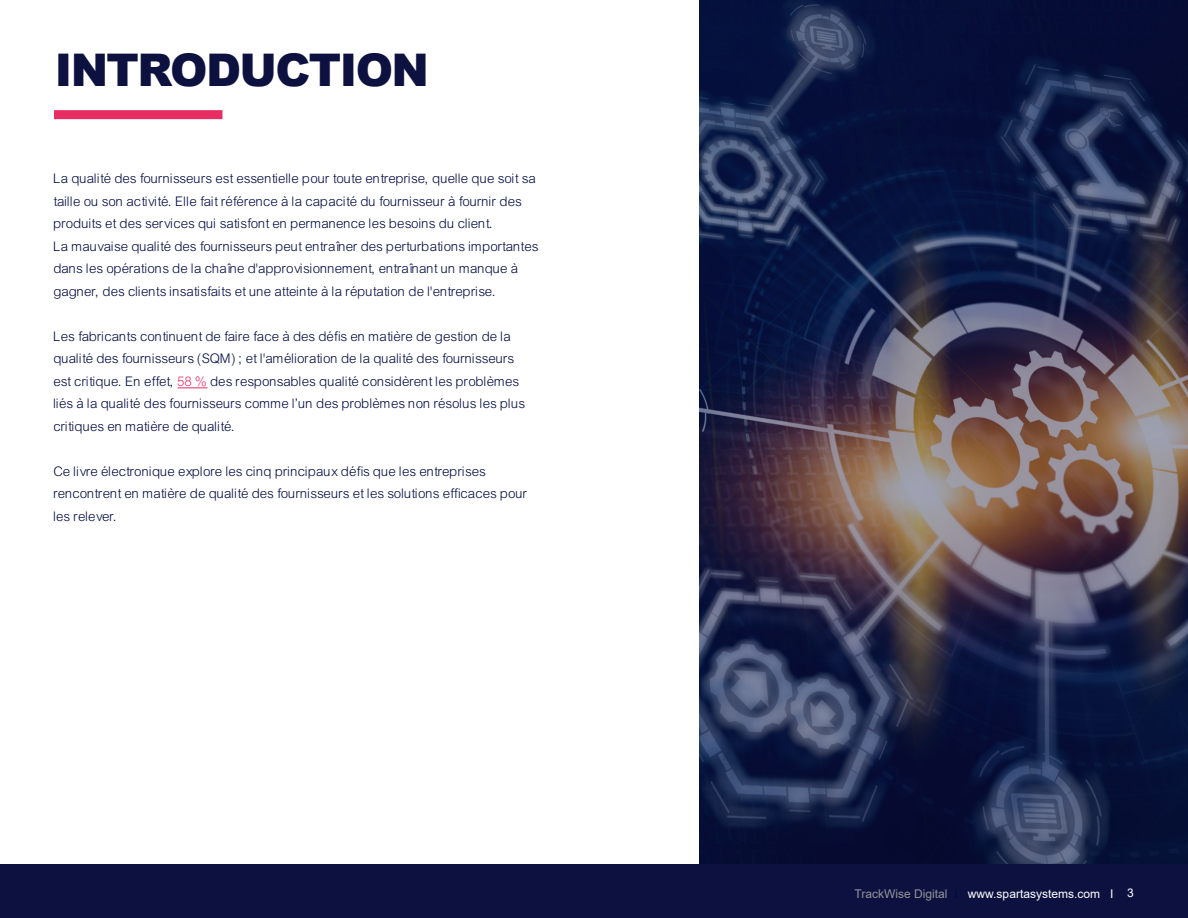
<style>
.page{position:relative;width:1188px;height:918px;background:#fff}
.page>*{position:absolute;margin:0;border:0;box-sizing:border-box;transform-origin:0 0}
.t1{font:900 45px "Arial";letter-spacing:-.035em;color:#0d113f}
.Bodycopy{font:14.25px/22.5px "Arial Lgt";color:#000a41}
.t2{font:12px "Arial";color:#fff}
.s1{color:#e72d62}
.s2{color:#939598}
.s3{color:#000a41}
</style>
<div class="page">
<div style="left:0;top:864px;width:1188px;height:54px;background:#0d113f"></div>
<hr style="left:178px;top:388px;width:30px;height:1px;background:#e72d62">
<div style="left:54px;top:110px;width:168px;height:9px;background:#e72d62"></div>
<svg style="left:700px;top:0;width:488px;height:864px;background:#2f314d"></svg>
<p class="t1" style="left:55px;top:37px;width:376px">INTRODUCTION</p>
<p class="Bodycopy" style="left:54px;top:168px;width:486px">La qualité des fournisseurs est essentielle pour toute entreprise, quelle que soit sa taille ou son activité. Elle fait référence à la capacité du fournisseur à fournir des produits et des services qui satisfont en permanence les besoins du client.<br>La mauvaise qualité des fournisseurs peut entraîner des perturbations importantes dans les opérations de la chaîne d'approvisionnement, entraînant un manque à gagner, des clients insatisfaits et une atteinte à la réputation de l'entreprise.</p>
<p class="Bodycopy" style="left:54px;top:325px;width:473px">Les fabricants continuent de faire face à des défis en matière de gestion de la qualité des fournisseurs (SQM) ; et l'amélioration de la qualité des fournisseurs est critique. En effet, <span class="s1">58 %</span> des responsables qualité considèrent les problèmes liés à la qualité des fournisseurs comme l’un des problèmes non résolus les plus critiques en matière de qualité.</p>
<p class="Bodycopy" style="left:54px;top:460px;width:475px">Ce livre électronique explore les cinq principaux défis que les entreprises rencontrent en matière de qualité des fournisseurs et les solutions efficaces pour les relever.</p>
<p class="t2" style="left:854px;top:886px;width:281px"><span class="s2">TrackWise Digital</span> <span class="s3">I</span> www.spartasystems.com I 3</p>
</div>
